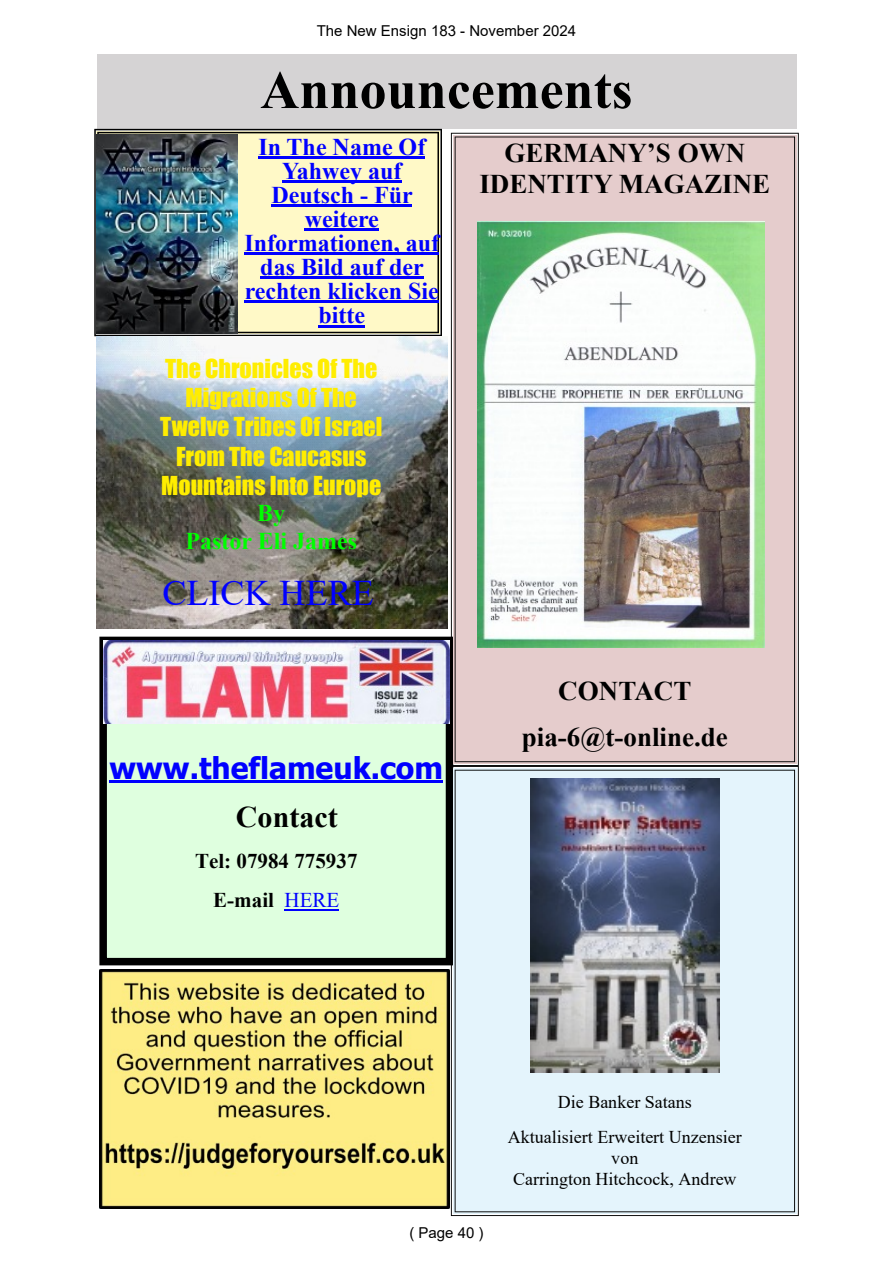
<style>
.page{position:relative;width:893px;height:1263px;background:#fff}
.page>*{position:absolute;margin:0;border:0;box-sizing:border-box;transform-origin:0 0}
.t1{font:700 54px "Times New Roman";color:#000}
.t2{font:36px "Times New Roman";color:#00f}
.t3{font:700 30px "Tahoma";color:#00f}
.t4{font:700 30px "Times New Roman";color:#000}
.t5{font:700 27px/31px "Times New Roman";color:#000;text-align:center}
.t6{font:700 24px/24px "Times New Roman";color:#00f;text-align:center}
.t7{font:24px/29.2px "Impact";color:#ffed00;text-align:center}
.t8{font:700 24px/27.6px "Times New Roman";color:#0f0;text-align:center}
.t9{font:700 21px/39.2px "Times New Roman";color:#000;text-align:center}
.t10{font:18px/35.7px "Times New Roman";color:#000;text-align:center}
.t11{font:15px "Arial";color:#000}
.s1{font-weight:400;color:#00f}
</style>
<div class="page">
<div style="left:103px;top:640px;width:346px;height:322px;background:#dfffdf"></div>
<div style="left:99px;top:637px;width:354px;height:328px;border:8px solid #000"></div>
<hr style="left:110px;top:779px;width:333px;height:3px;background:#00f">
<hr style="left:284px;top:909px;width:55px;height:1px;background:#00f">
<div style="left:97px;top:54px;width:699px;height:74px;background:#d5d3d4"></div>
<svg style="left:94px;top:129px;width:348px;height:207px;background:#e5e0bb"></svg>
<hr style="left:258px;top:157px;width:167px;height:2px;background:#00f">
<hr style="left:282px;top:181px;width:120px;height:2px;background:#00f">
<hr style="left:271px;top:205px;width:141px;height:2px;background:#00f">
<hr style="left:305px;top:229px;width:74px;height:2px;background:#00f">
<hr style="left:244px;top:253px;width:195px;height:2px;background:#00f">
<hr style="left:260px;top:277px;width:163px;height:2px;background:#00f">
<hr style="left:245px;top:301px;width:194px;height:2px;background:#00f">
<hr style="left:318px;top:326px;width:47px;height:2px;background:#00f">
<img style="left:97px;top:135px;width:140px;height:199px">
<img style="left:97px;top:337px;width:350px;height:292px">
<svg style="left:451px;top:133px;width:348px;height:633px;background:#d2bcbc"></svg>
<img style="left:477px;top:222px;width:288px;height:426px">
<div style="left:451px;top:766px;width:348px;height:450px;background:#e4f4fc"></div>
<img style="left:530px;top:778px;width:190px;height:295px">
<img style="left:103px;top:640px;width:346px;height:83px">
<img style="left:99px;top:969px;width:350px;height:240px">
<p class="t11" style="left:317px;top:25px;width:261px">The New Ensign 183 - November 2024</p>
<h1 class="t1" style="left:260px;top:71px;width:374px">Announcements</h1>
<p class="t6" style="left:244px;top:138px;width:196px">In The Name Of<br>Yahwey auf<br>Deutsch - Für weitere<br>Informationen, auf das Bild auf der rechten klicken Sie bitte</p>
<p class="t7" style="left:160px;top:355px;width:224px">The Chronicles Of The<br>Migrations Of The<br>Twelve Tribes Of Israel<br>From The Caucasus<br>Mountains Into Europe</p>
<p class="t8" style="left:185px;top:502px;width:173px">By<br>Pastor Eli James</p>
<p class="t5" style="left:479px;top:140px;width:292px">GERMANY’S OWN<br>IDENTITY MAGAZINE</p>
<h2 class="t2" style="left:163px;top:580px;width:213px">CLICK HERE</h2>
<p class="t3" style="left:110px;top:756px;width:335px">www.theflameuk.com</p>
<p class="t4" style="left:236px;top:806px;width:103px">Contact</p>
<p class="t9" style="left:195px;top:844px;width:164px">Tel: 07984 775937<br>E-mail <span class="s1">HERE</span></p>
<p class="t5" style="left:522px;top:670px;width:208px;line-height:46px">CONTACT pia-6@t-online.de</p>
<p class="t11" style="left:409px;top:1227px;width:76px">( Page 40 )</p>
<p class="t10" style="left:508px;top:1085px;width:235px">Die Banker Satans<br>Aktualisiert Erweitert Unzensier</p>
<p class="t10" style="left:513px;top:1149px;width:225px;line-height:20.7px">von<br>Carrington Hitchcock, Andrew</p>
</div>
